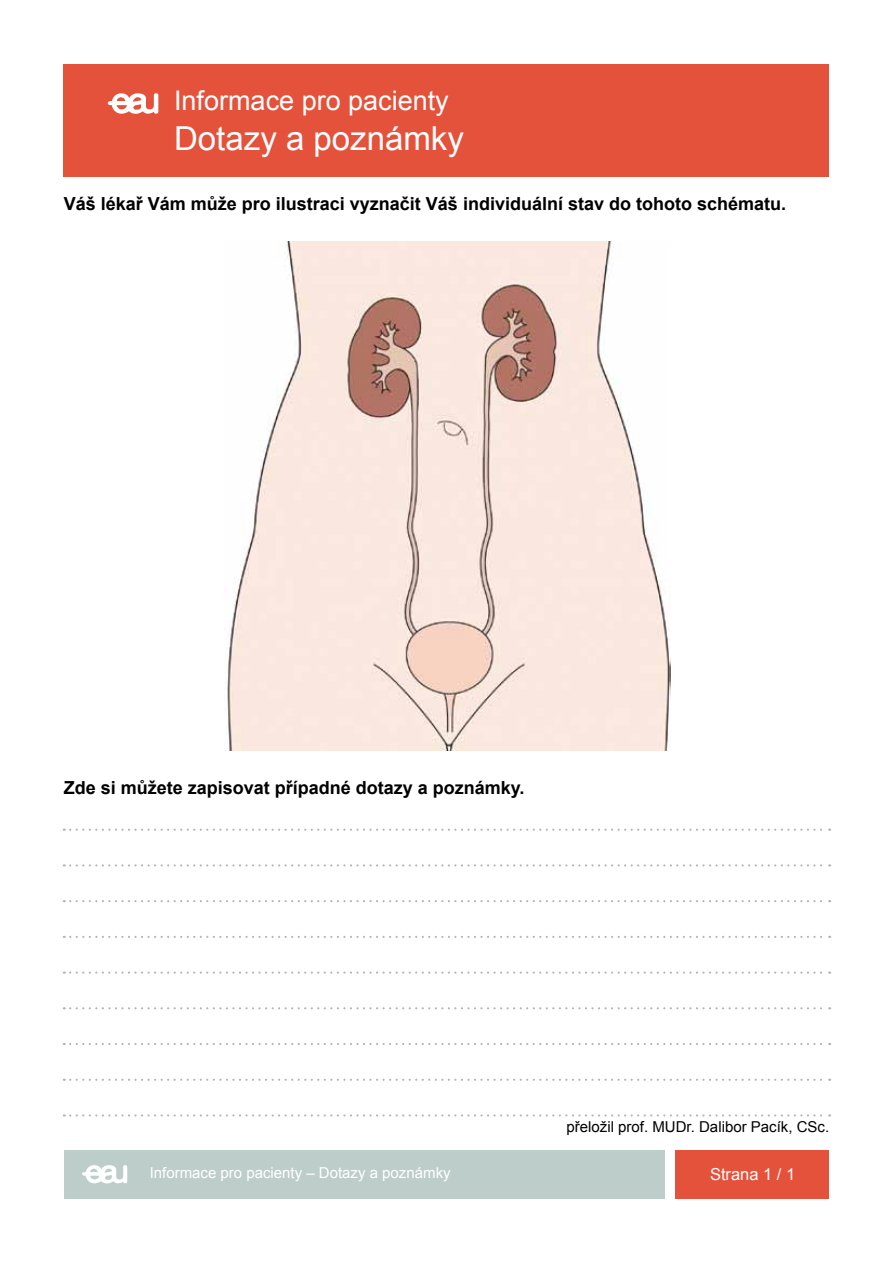
<style>
.page{position:relative;width:893px;height:1263px;background:#fff}
.page>*{position:absolute;margin:0;border:0;box-sizing:border-box;transform-origin:0 0}
.t1{font:33px "Arial";color:#fff}
.t2{font:27px "Arial";color:#fff}
.t3{font:700 18px "Arial";color:#000}
.t4{font:16.5px "Arial";color:#fff}
.t5{font:15px "Arial";color:#fff}
.t6{font:15px "Arial";color:#000}
</style>
<div class="page">
<img style="left:224px;top:241px;width:446px;height:509px">
<svg style="left:64px;top:829px;width:766px;height:2px"></svg>
<svg style="left:64px;top:864px;width:766px;height:2px"></svg>
<svg style="left:64px;top:900px;width:766px;height:2px"></svg>
<svg style="left:64px;top:936px;width:766px;height:2px"></svg>
<svg style="left:64px;top:971px;width:766px;height:3px"></svg>
<svg style="left:64px;top:1007px;width:766px;height:2px"></svg>
<svg style="left:64px;top:1043px;width:766px;height:2px"></svg>
<svg style="left:64px;top:1079px;width:766px;height:2px"></svg>
<svg style="left:64px;top:1114px;width:766px;height:2px"></svg>
<div style="left:64px;top:64px;width:765px;height:112px;background:#e5523b"></div>
<svg style="left:108px;top:93px;width:50px;height:21px"></svg>
<div style="left:675px;top:1150px;width:154px;height:49px;background:#e5523b"></div>
<div style="left:64px;top:1150px;width:600px;height:49px;background:#bdceca"></div>
<svg style="left:82px;top:1165px;width:45px;height:18px"></svg>
<h2 class="t2" style="left:174px;top:83px;width:276px">Informace pro pacienty</h2>
<h1 class="t1" style="left:174px;top:117px;width:291px">Dotazy a poznámky</h1>
<p class="t3" style="left:64px;top:192px;width:724px">Váš lékař Vám může pro ilustraci vyznačit Váš individuální stav do tohoto schématu.</p>
<p class="t3" style="left:64px;top:776px;width:462px">Zde si můžete zapisovat případné dotazy a poznámky.</p>
<p class="t6" style="left:567px;top:1117px;width:264px">přeložil prof. MUDr. Dalibor Pacík, CSc.</p>
<p class="t5" style="left:150px;top:1163px;width:302px">Informace pro pacienty – Dotazy a poznámky</p>
<p class="t4" style="left:710px;top:1164px;width:87px">Strana 1 / 1</p>
</div>
